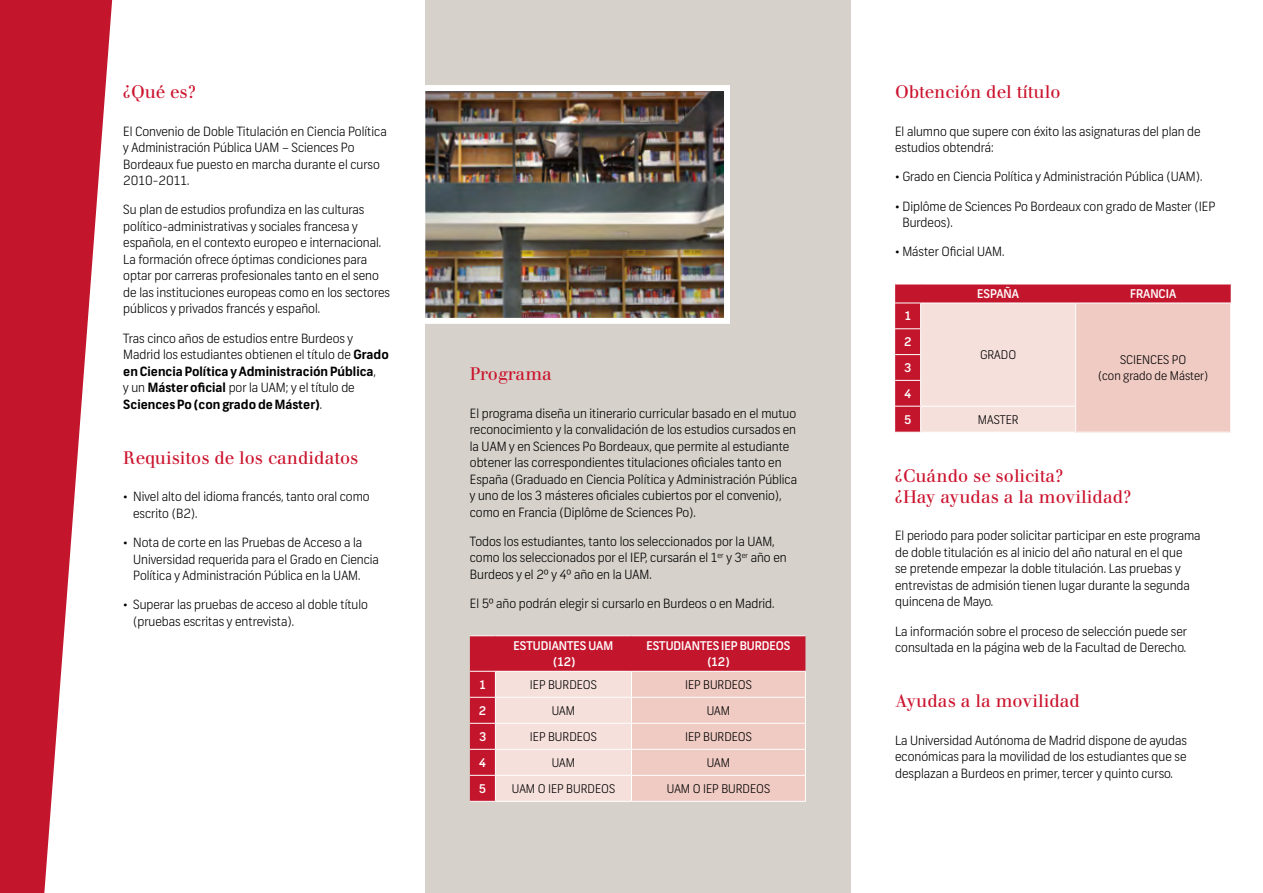
<style>
.page{position:relative;width:1263px;height:893px;background:#fff}
.page>*{position:absolute;margin:0;border:0;box-sizing:border-box;transform-origin:0 0}
.titulo{font:18px/21px "Walbaum";color:#cb132d}
.texto_corrido{font:300 12.75px/16.5px "Frank";color:#000}
.texto_T{font:300 12px/16.5px "Frank";color:#000;text-align:center}
.cabecera_T{font:500 12px/16.5px "Frank";color:#fff;text-align:center}
.s1{font-weight:700}
</style>
<div class="page">
<div style="left:425px;top:0;width:425px;height:893px;background:#d6d1ca"></div>
<img style="left:426px;top:92px;width:297px;height:225px">
<div style="left:419px;top:85px;width:311px;height:239px;border:6px solid #fff"></div>
<svg style="left:0;top:0;width:112px;height:893px;fill:#c3162d"></svg>
<div style="left:895px;top:285px;width:336px;height:18px;background:#c3162d"></div>
<div style="left:1076px;top:303px;width:155px;height:129px;background:#f0cbc3"></div>
<svg style="left:895px;top:284px;width:26px;height:1px"></svg>
<hr style="left:1076px;top:303px;width:155px;height:1px;background:#fff">
<svg style="left:895px;top:303px;width:181px;height:130px;background:#efc6c4"></svg>
<svg style="left:1230px;top:303px;width:1px;height:129px"></svg>
<hr style="left:921px;top:432px;width:155px;height:1px;background:#fff">
<div style="left:470px;top:636px;width:335px;height:35px;background:#c3162d"></div>
<svg style="left:470px;top:635px;width:25px;height:1px"></svg>
<hr style="left:495px;top:635px;width:136px;height:1px;background:#fff">
<hr style="left:631px;top:635px;width:174px;height:1px;background:#fff">
<svg style="left:470px;top:671px;width:336px;height:131px;background:#efc7c3"></svg>
<hr style="left:495px;top:801px;width:136px;height:1px;background:#fff">
<hr style="left:631px;top:801px;width:175px;height:1px;background:#fff">
<p class="titulo" style="left:123px;top:81px;width:74px">¿Qué es?</p>
<p class="texto_corrido" style="left:123px;top:123px;width:265px">El Convenio de Doble Titulación en Ciencia Política y Administración Pública UAM – Sciences Po Bordeaux fue puesto en marcha durante el curso 2010-2011.</p>
<p class="texto_corrido" style="left:123px;top:202px;width:268px">Su plan de estudios profundiza en las culturas político-administrativas y sociales francesa y española, en el contexto europeo e internacional.<br>La formación ofrece óptimas condiciones para optar por carreras profesionales tanto en el seno de las instituciones europeas como en los sectores públicos y privados francés y español.</p>
<p class="texto_corrido" style="left:123px;top:330px;width:267px">Tras cinco años de estudios entre Burdeos y Madrid los estudiantes obtienen el título de <span class="s1">Grado en Ciencia Política y Administración Pública</span>,<br>y un <span class="s1">Máster oficial</span> por la UAM; y el título de <span class="s1">Sciences Po (con grado de Máster)</span>.</p>
<p class="titulo" style="left:123px;top:447px;width:237px">Requisitos de los candidatos</p>
<p class="texto_corrido" style="left:133px;top:489px;width:238px;text-indent:-10px">• Nivel alto del idioma francés, tanto oral como escrito (B2).</p>
<p class="texto_corrido" style="left:133px;top:535px;width:247px;text-indent:-10px">• Nota de corte en las Pruebas de Acceso a la<br>Universidad requerida para el Grado en Ciencia<br>Política y Administración Pública en la UAM.</p>
<p class="texto_corrido" style="left:133px;top:597px;width:236px;text-indent:-10px">• Superar las pruebas de acceso al doble título (pruebas escritas y entrevista).</p>
<p class="titulo" style="left:470px;top:363px;width:84px">Programa</p>
<p class="texto_corrido" style="left:470px;top:405px;width:329px">El programa diseña un itinerario curricular basado en el mutuo reconocimiento y la convalidación de los estudios cursados en la UAM y en Sciences Po Bordeaux, que permite al estudiante obtener las correspondientes titulaciones oficiales tanto en España (Graduado en Ciencia Política y Administración Pública y uno de los 3 másteres oficiales cubiertos por el convenio), como en Francia (Diplôme de Sciences Po).</p>
<p class="texto_corrido" style="left:470px;top:533px;width:318px">Todos los estudiantes, tanto los seleccionados por la UAM, como los seleccionados por el IEP, cursarán el 1<sup>er</sup> y 3<sup>er</sup> año en<br>Burdeos y el 2º y 4º año en la UAM.</p>
<p class="texto_corrido" style="left:470px;top:596px;width:306px">El 5º año podrán elegir si cursarlo en Burdeos o en Madrid.</p>
<p class="cabecera_T" style="left:514px;top:638px;width:101px">ESTUDIANTES UAM (12)</p>
<p class="cabecera_T" style="left:646px;top:638px;width:145px">ESTUDIANTES IEP BURDEOS (12)</p>
<p class="cabecera_T" style="left:479px;top:677px;width:8px">1</p>
<p class="texto_T" style="left:530px;top:676px;width:68px">IEP BURDEOS</p>
<p class="texto_T" style="left:685px;top:676px;width:68px">IEP BURDEOS</p>
<p class="cabecera_T" style="left:479px;top:703px;width:9px">2</p>
<p class="texto_T" style="left:552px;top:702px;width:25px">UAM</p>
<p class="texto_T" style="left:707px;top:702px;width:25px">UAM</p>
<p class="cabecera_T" style="left:479px;top:729px;width:9px">3</p>
<p class="texto_T" style="left:530px;top:728px;width:68px">IEP BURDEOS</p>
<p class="texto_T" style="left:685px;top:728px;width:68px">IEP BURDEOS</p>
<p class="cabecera_T" style="left:479px;top:755px;width:9px">4</p>
<p class="texto_T" style="left:552px;top:754px;width:25px">UAM</p>
<p class="texto_T" style="left:707px;top:754px;width:25px">UAM</p>
<p class="cabecera_T" style="left:479px;top:781px;width:9px">5</p>
<p class="texto_T" style="left:512px;top:780px;width:105px">UAM O IEP BURDEOS</p>
<p class="texto_T" style="left:667px;top:780px;width:105px">UAM O IEP BURDEOS</p>
<p class="titulo" style="left:895px;top:81px;width:167px">Obtención del título</p>
<p class="texto_corrido" style="left:895px;top:123px;width:307px">El alumno que supere con éxito las asignaturas del plan de estudios obtendrá:</p>
<p class="texto_corrido" style="left:895px;top:169px;width:309px">• Grado en Ciencia Política y Administración Pública (UAM).</p>
<p class="texto_corrido" style="left:902px;top:198px;width:314px;text-indent:-7px">• Diplôme de Sciences Po Bordeaux con grado de Master (IEP<br>Burdeos).</p>
<p class="texto_corrido" style="left:895px;top:244px;width:111px">• Máster Oficial UAM.</p>
<p class="cabecera_T" style="left:977px;top:286px;width:43px">ESPAÑA</p>
<p class="cabecera_T" style="left:1130px;top:286px;width:48px">FRANCIA</p>
<p class="cabecera_T" style="left:905px;top:308px;width:8px">1</p>
<p class="texto_T" style="left:980px;top:347px;width:38px">GRADO</p>
<p class="cabecera_T" style="left:904px;top:334px;width:9px">2</p>
<p class="cabecera_T" style="left:904px;top:360px;width:9px">3</p>
<p class="cabecera_T" style="left:904px;top:386px;width:9px">4</p>
<p class="cabecera_T" style="left:904px;top:411px;width:9px">5</p>
<p class="texto_T" style="left:978px;top:411px;width:42px">MASTER</p>
<p class="texto_T" style="left:1098px;top:351px;width:112px">SCIENCES PO<br>(con grado de Máster)</p>
<p class="titulo" style="left:895px;top:465px;width:237px">¿Cuándo se solicita?<br>¿Hay ayudas a la movilidad?</p>
<p class="texto_corrido" style="left:895px;top:528px;width:307px">El periodo para poder solicitar participar en este programa de doble titulación es al inicio del año natural en el que<br>se pretende empezar la doble titulación. Las pruebas y entrevistas de admisión tienen lugar durante la segunda quincena de Mayo.</p>
<p class="texto_corrido" style="left:895px;top:623px;width:293px">La información sobre el proceso de selección puede ser consultada en la página web de la Facultad de Derecho.</p>
<p class="titulo" style="left:895px;top:691px;width:186px">Ayudas a la movilidad</p>
<p class="texto_corrido" style="left:895px;top:732px;width:293px;text-align:justify">La Universidad Autónoma de Madrid dispone de ayudas económicas para la movilidad de los estudiantes que se desplazan a Burdeos en primer, tercer y quinto curso.</p>
</div>
